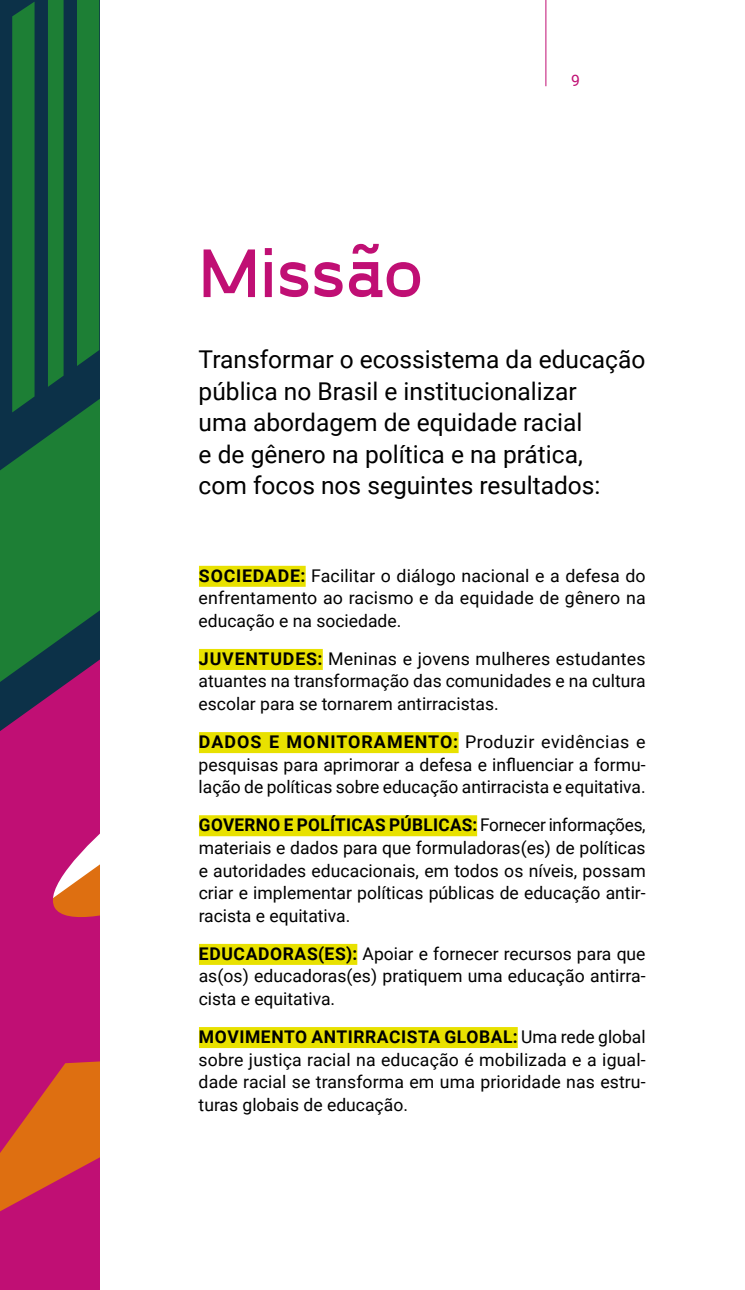
<style>
.page{position:relative;width:745px;height:1290px;background:#fff}
.page>*{position:absolute;margin:0;border:0;box-sizing:border-box;transform-origin:0 0}
.Entretitulo{font:70px "Gosha Sans";letter-spacing:-.02em;color:#c00f74}
.ParagrafoInicial{font:24.5px/31.5px "Roboto";color:#000}
.CorpoTexto{font:17.5px/22.8px "Roboto";color:#000;text-align:justify}
.t1{font:15.75px "Roboto";color:#c00f74}
.s1{font-weight:700}
</style>
<div class="page">
<svg style="left:0;top:752px;width:99px;height:538px;background:#c72662"></svg>
<svg style="left:0;top:0;width:99px;height:752px;background:#255442"></svg>
<svg style="left:48px;top:0;width:16px;height:387px;background:#1c7b35"></svg>
<svg style="left:12px;top:2px;width:23px;height:410px;background:#1b7a36"></svg>
<div style="left:199px;top:566px;width:106px;height:21px;background:#e8e100"></div>
<div style="left:199px;top:649px;width:123px;height:21px;background:#e8e100"></div>
<div style="left:199px;top:732px;width:259px;height:21px;background:#e8e100"></div>
<div style="left:199px;top:815px;width:278px;height:21px;background:#e8e100"></div>
<div style="left:199px;top:944px;width:158px;height:21px;background:#e8e100"></div>
<div style="left:199px;top:1027px;width:318px;height:21px;background:#e8e100"></div>
<hr style="left:545px;top:0;width:1px;height:86px;background:#c00f74">
<p class="Entretitulo" style="left:198px;top:226px;width:226px">Missão</p>
<p class="t1" style="left:570px;top:70px;width:10px">9</p>
<p class="ParagrafoInicial" style="left:198px;top:343px;width:448px">Transformar o ecossistema da educação pública no Brasil e institucionalizar<br>uma abordagem de equidade racial<br>e de gênero na política e na prática,<br>com focos nos seguintes resultados:</p>
<p class="CorpoTexto" style="left:198px;top:563px;width:448px"><span class="s1">SOCIEDADE:</span> Facilitar o diálogo nacional e a defesa do enfrentamento ao racismo e da equidade de gênero na educação e na sociedade.</p>
<p class="CorpoTexto" style="left:198px;top:646px;width:448px"><span class="s1">JUVENTUDES:</span> Meninas e jovens mulheres estudantes atuantes na transformação das comunidades e na cultura escolar para se tornarem antirracistas.</p>
<p class="CorpoTexto" style="left:198px;top:729px;width:448px"><span class="s1">DADOS E MONITORAMENTO:</span> Produzir evidências e pesquisas para aprimorar a defesa e influenciar a formu&shy;lação de políticas sobre educação antirracista e equitativa.</p>
<p class="CorpoTexto" style="left:198px;top:813px;width:448px"><span class="s1">GOVERNO E POLÍTICAS PÚBLICAS:</span> Fornecer informações, materiais e dados para que formuladoras(es) de políticas e autoridades educacionais, em todos os níveis, possam criar e implementar políticas públicas de educação antir&shy;racista e equitativa.</p>
<p class="CorpoTexto" style="left:198px;top:941px;width:448px"><span class="s1">EDUCADORAS(ES):</span> Apoiar e fornecer recursos para que as(os) educadoras(es) pratiquem uma educação antirra&shy;cista e equitativa.</p>
<p class="CorpoTexto" style="left:198px;top:1024px;width:448px"><span class="s1">MOVIMENTO ANTIRRACISTA GLOBAL:</span> Uma rede global sobre justiça racial na educação é mobilizada e a igual&shy;dade racial se transforma em uma prioridade nas estru&shy;turas globais de educação.</p>
</div>
